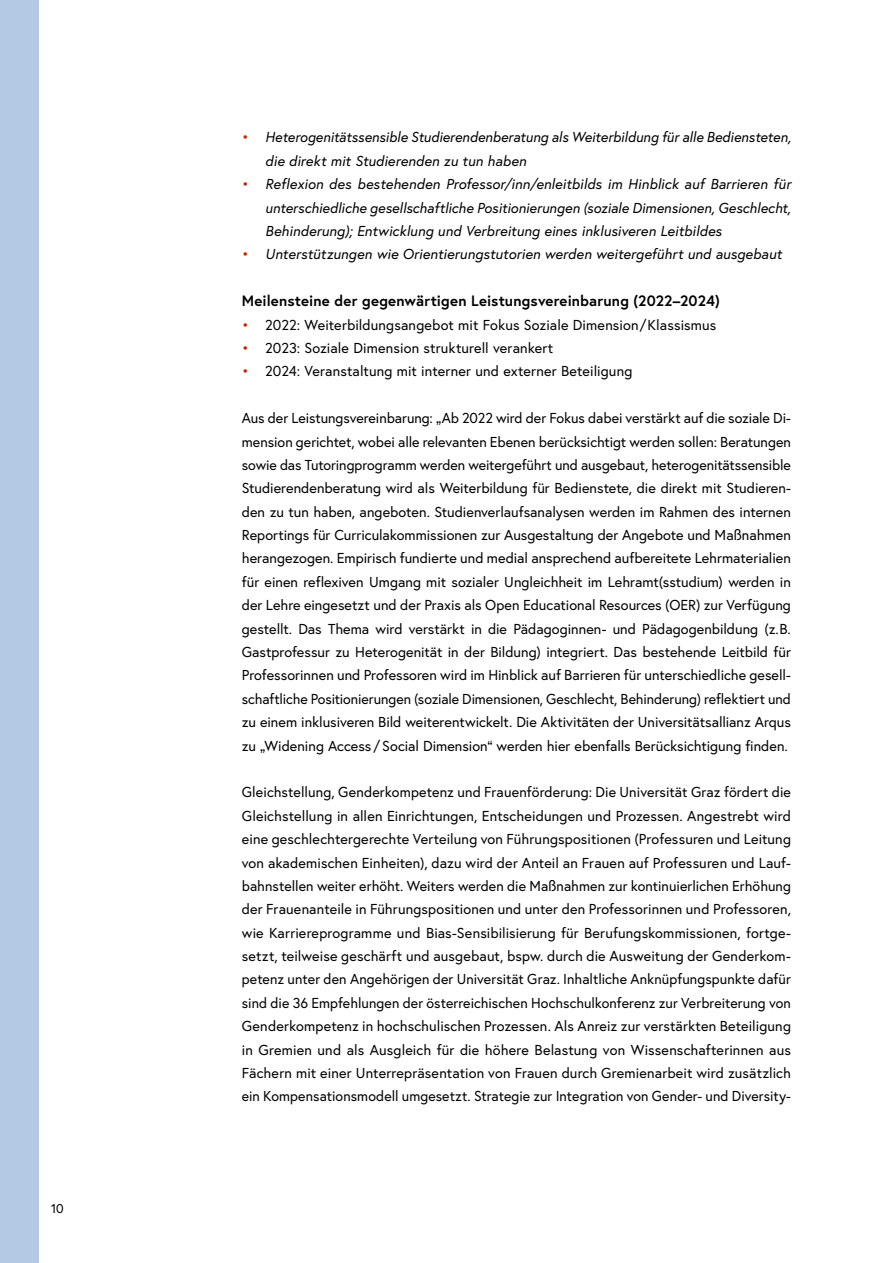
<style>
.page{position:relative;width:893px;height:1263px;background:#fff}
.page>*{position:absolute;margin:0;border:0;box-sizing:border-box;transform-origin:0 0}
.t1{font:700 15px "Europa Austria";letter-spacing:.01em;color:#000}
.t2{font:14.4px/23.4px "Europa Austria";letter-spacing:.005em;color:#000;text-align:justify}
.t3{font:italic 14.4px/23.4px "Europa Austria";letter-spacing:.005em;color:#000}
.t4{font:12.75px "Europa Austria";color:#000}
.s1{font-style:normal;color:#b92b06}
.s2{color:#b92b06}
</style>
<div class="page">
<div style="left:0;top:0;width:38px;height:1263px;background:#b4c9e4"></div>
<p class="t4" style="left:51px;top:1200px;width:14px">10</p>
<p class="t3" style="left:265px;top:125px;width:527px;text-indent:-23px"><span class="s1">•</span> Heterogenitätssensible Studierendenberatung als Weiterbildung für alle Bediensteten, die direkt mit Studierenden zu tun haben</p>
<p class="t3" style="left:265px;top:172px;width:527px;text-align:justify;text-indent:-23px"><span class="s1">•</span> Reflexion des bestehenden Professor/inn/enleitbilds im Hinblick auf Barrieren für unterschiedliche gesellschaftliche Positionierungen (soziale Dimensionen, Geschlecht, Behinderung); Entwicklung und Verbreitung eines inklusiveren Leitbildes</p>
<p class="t3" style="left:242px;top:242px;width:541px"><span class="s1">•</span> Unterstützungen wie Orientierungstutorien werden weitergeführt und ausgebaut</p>
<h3 class="t1" style="left:242px;top:291px;width:479px">Meilensteine der gegenwärtigen Leistungsvereinbarung (2022–2024)</h3>
<p class="t2" style="left:242px;top:313px;width:476px"><span class="s2">•</span> 2022: Weiterbildungsangebot mit Fokus Soziale Dimension/ Klassismus</p>
<p class="t2" style="left:242px;top:336px;width:313px"><span class="s2">•</span> 2023: Soziale Dimension strukturell verankert</p>
<p class="t2" style="left:242px;top:359px;width:392px"><span class="s2">•</span> 2024: Veranstaltung mit interner und externer Beteiligung</p>
<p class="t2" style="left:242px;top:406px;width:551px">Aus der Leistungsvereinbarung: „Ab 2022 wird der Fokus dabei verstärkt auf die soziale Di&shy;mension gerichtet, wobei alle relevanten Ebenen berücksichtigt werden sollen: Beratungen sowie das Tutoringprogramm werden weitergeführt und ausgebaut, heterogenitätssensible Studierendenberatung wird als Weiterbildung für Bedienstete, die direkt mit Studieren&shy;den zu tun haben, angeboten. Studienverlaufsanalysen werden im Rahmen des internen Reportings für Curriculakommissionen zur Ausgestaltung der Angebote und Maßnahmen herangezogen. Empirisch fundierte und medial ansprechend aufbereitete Lehrmaterialien für einen reflexiven Umgang mit sozialer Ungleichheit im Lehramt(sstudium) werden in der Lehre eingesetzt und der Praxis als Open Educational Resources (OER) zur Verfügung gestellt. Das Thema wird verstärkt in die Pädagoginnen- und Pädagogenbildung (z.B.<br>Gastprofessur zu Heterogenität in der Bildung) integriert. Das bestehende Leitbild für Professorinnen und Professoren wird im Hinblick auf Barrieren für unterschiedliche gesell&shy;schaftliche Positionierungen (soziale Dimensionen, Geschlecht, Behinderung) reflektiert und zu einem inklusiveren Bild weiterentwickelt. Die Aktivitäten der Universitätsallianz Arqus zu „Widening Access /Social Dimension“ werden hier ebenfalls Berücksichtigung finden.</p>
<p class="t2" style="left:242px;top:780px;width:551px">Gleichstellung, Genderkompetenz und Frauenförderung: Die Universität Graz fördert die Gleichstellung in allen Einrichtungen, Entscheidungen und Prozessen. Angestrebt wird eine geschlechtergerechte Verteilung von Führungspositionen (Professuren und Leitung von akademischen Einheiten), dazu wird der Anteil an Frauen auf Professuren und Lauf&shy;bahnstellen weiter erhöht. Weiters werden die Maßnahmen zur kontinuierlichen Erhöhung der Frauenanteile in Führungspositionen und unter den Professorinnen und Professoren, wie Karriereprogramme und Bias-Sensibilisierung für Berufungskommissionen, fortge&shy;setzt, teilweise geschärft und ausgebaut, bspw. durch die Ausweitung der Genderkom&shy;petenz unter den Angehörigen der Universität Graz. Inhaltliche Anknüpfungspunkte dafür sind die 36 Empfehlungen der österreichischen Hochschulkonferenz zur Verbreiterung von Genderkompetenz in hochschulischen Prozessen. Als Anreiz zur verstärkten Beteiligung in Gremien und als Ausgleich für die höhere Belastung von Wissenschafterinnen aus Fächern mit einer Unterrepräsentation von Frauen durch Gremienarbeit wird zusätzlich ein Kompensationsmodell umgesetzt. Strategie zur Integration von Gender- und Diversity-</p>
</div>
